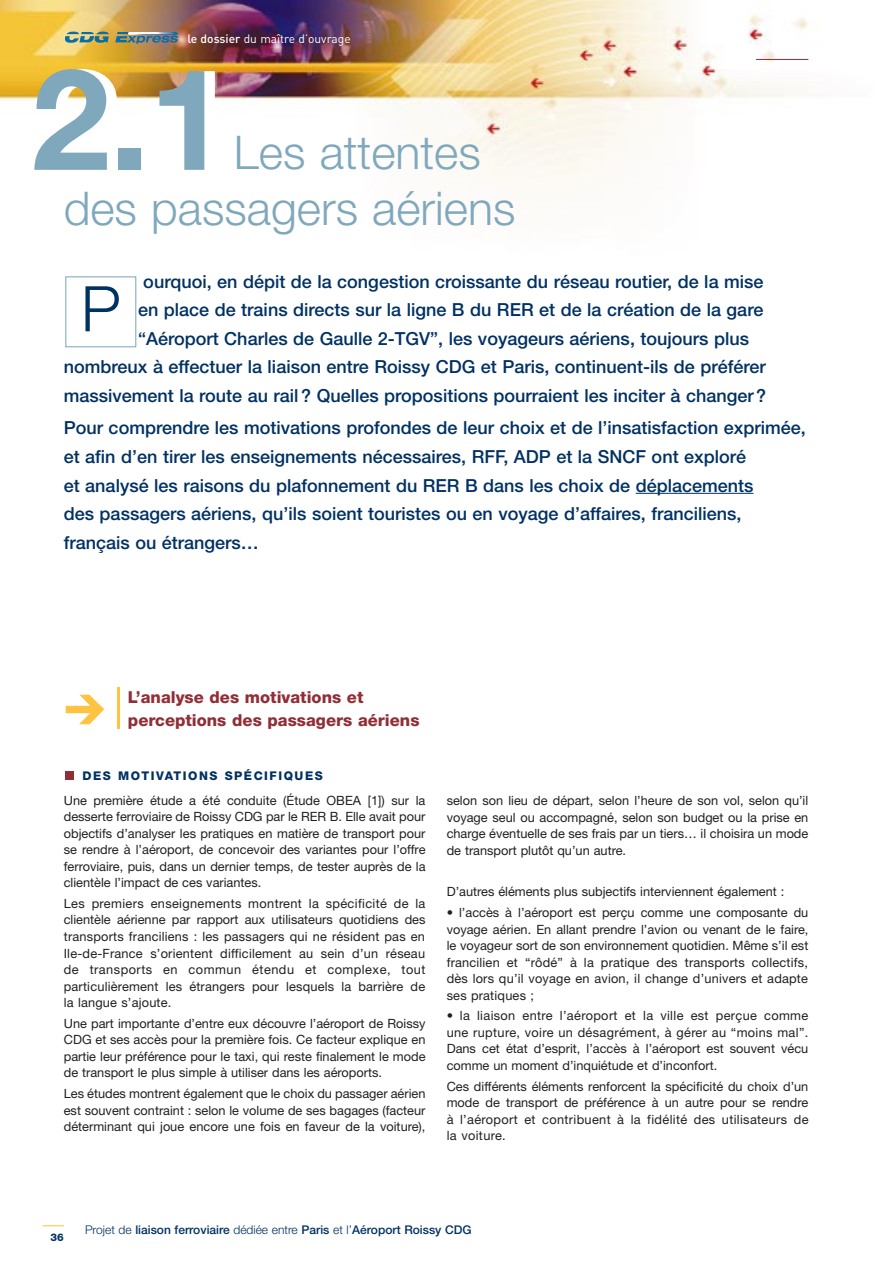
<style>
.page{position:relative;width:893px;height:1262px;background:#fff}
.page>*{position:absolute;margin:0;border:0;box-sizing:border-box;transform-origin:0 0}
.t1{font:700 141px "Helvetica Neue";color:#fff}
.t2{font:300 63px "Helvetica Neue";color:#003163}
.t3{font:300 46.5px/55.8px "Helvetica Neue";color:#7fa8bc}
.t4{font:500 18px/28.5px "Helvetica Neue";color:#003163}
.t5{font:800 16.5px/22.5px "Helvetica Neue";color:#912e36}
.t6{font:12.75px/16.5px "Helvetica Neue";color:#231f20;text-align:justify}
.t7{font:500 12px "Helvetica Neue";color:#003163}
.t8{font:12px "DIN";color:#fff}
.t9{font:800 12px "Helvetica Neue";letter-spacing:.125em;color:#003163}
.t10{font:800 10.5px "Helvetica Neue";color:#003163}
.s1{font-weight:500}
.s2{font-weight:300}
</style>
<div class="page">
<img style="left:0;top:0;width:809px;height:193px">
<svg style="left:43px;top:1225px;width:21px;height:1px"></svg>
<div style="left:65px;top:771px;width:9px;height:8px;background:#912e36"></div>
<hr style="left:118px;top:687px;width:2px;height:41px;background:#fec340">
<img style="left:65px;top:694px;width:39px;height:31px">
<svg style="left:65px;top:32px;width:44px;height:11px"></svg>
<svg style="left:115px;top:32px;width:63px;height:12px"></svg>
<hr style="left:756px;top:59px;width:52px;height:1px;background:#912e36">
<hr style="left:635px;top:493px;width:118px;height:1px;background:#003163">
<div style="left:65px;top:276px;width:71px;height:71px;border:1px solid #7fa8bc"></div>
<p class="t8" style="left:187px;top:34px;width:165px"><span class="s1">le dossier</span> du maître d’ouvrage</p>
<h1 class="t1" style="left:42px;top:69px;width:197px">2.1</h1>
<h3 class="t3" style="left:64px;top:129px;width:453px;text-indent:170px">Les attentes des passagers aériens</h3>
<h3 class="t4" style="left:143px;top:269px;width:621px">ourquoi, en dépit de la congestion croissante du réseau routier, de la mise</h3>
<h3 class="t4" style="left:138px;top:297px;width:627px">en place de trains directs sur la ligne B du RER et de la création de la gare</h3>
<h3 class="t4" style="left:138px;top:326px;width:612px">“Aéroport Charles de Gaulle 2-TGV”, les voyageurs aériens, toujours plus</h3>
<h3 class="t4" style="left:64px;top:354px;width:703px">nombreux à effectuer la liaison entre Roissy CDG et Paris, continuent-ils de préférer</h3>
<h3 class="t4" style="left:64px;top:383px;width:704px">massivement la route au rail ? Quelles propositions pourraient les inciter à changer ?</h3>
<p class="t4" style="left:64px;top:415px;width:743px">Pour comprendre les motivations profondes de leur choix et de l’insatisfaction exprimée, et afin d’en tirer les enseignements nécessaires, RFF, ADP et la SNCF ont exploré<br>et analysé les raisons du plafonnement du RER B dans les choix de déplacements<br>des passagers aériens, qu’ils soient touristes ou en voyage d’affaires, franciliens, français ou étrangers…</p>
<h2 class="t2" style="left:81px;top:286px;width:41px">P</h2>
<p class="t5" style="left:128px;top:687px;width:293px">L’analyse des motivations et perceptions des passagers aériens</p>
<p class="t9" style="left:82px;top:771px;width:242px">DES MOTIVATIONS SPÉCIFIQUES</p>
<p class="t6" style="left:64px;top:793px;width:363px">Une première étude a été conduite (Étude OBEA [1]) sur la desserte ferroviaire de Roissy CDG par le RER B. Elle avait pour objectifs d’analyser les pratiques en matière de transport pour se rendre à l’aéroport, de concevoir des variantes pour l’offre ferroviaire, puis, dans un dernier temps, de tester auprès de la clientèle l’impact de ces variantes.</p>
<p class="t6" style="left:64px;top:896px;width:363px">Les premiers enseignements montrent la spécificité de la clientèle aérienne par rapport aux utilisateurs quotidiens des transports franciliens : les passagers qui ne résident pas en Ile-de-France s’orientent difficilement au sein d’un réseau de transports en commun étendu et complexe, tout particulièrement les étrangers pour lesquels la barrière de la langue s’ajoute.</p>
<p class="t6" style="left:64px;top:1016px;width:363px">Une part importante d’entre eux découvre l’aéroport de Roissy CDG et ses accès pour la première fois. Ce facteur explique en partie leur préférence pour le taxi, qui reste finalement le mode de transport le plus simple à utiliser dans les aéroports.</p>
<p class="t6" style="left:64px;top:1086px;width:363px">Les études montrent également que le choix du passager aérien est souvent contraint : selon le volume de ses bagages (facteur déterminant qui joue encore une fois en faveur de la voiture),</p>
<p class="t6" style="left:446px;top:793px;width:363px">selon son lieu de départ, selon l’heure de son vol, selon qu’il voyage seul ou accompagné, selon son budget ou la prise en charge éventuelle de ses frais par un tiers… il choisira un mode de transport plutôt qu’un autre.</p>
<p class="t6" style="left:446px;top:884px;width:339px">D’autres éléments plus subjectifs interviennent également :</p>
<p class="t6" style="left:446px;top:905px;width:363px">• l’accès à l’aéroport est perçu comme une composante du voyage aérien. En allant prendre l’avion ou venant de le faire, le voyageur sort de son environnement quotidien. Même s’il est francilien et “rôdé” à la pratique des transports collectifs, dès lors qu’il voyage en avion, il change d’univers et adapte ses pratiques ;</p>
<p class="t6" style="left:446px;top:1008px;width:363px">• la liaison entre l’aéroport et la ville est perçue comme une rupture, voire un désagrément, à gérer au “moins mal”.<br>Dans cet état d’esprit, l’accès à l’aéroport est souvent vécu comme un moment d’inquiétude et d’inconfort.</p>
<p class="t6" style="left:446px;top:1079px;width:363px">Ces différents éléments renforcent la spécificité du choix d’un mode de transport de préférence à un autre pour se rendre à l’aéroport et contribuent à la fidélité des utilisateurs de la voiture.</p>
<p class="t10" style="left:51px;top:1233px;width:15px">36</p>
<p class="t7" style="left:85px;top:1225px;width:388px"><span class="s2">Projet de</span> liaison ferroviaire <span class="s2">dédiée entre</span> Paris <span class="s2">et l’</span>Aéroport Roissy CDG</p>
</div>
